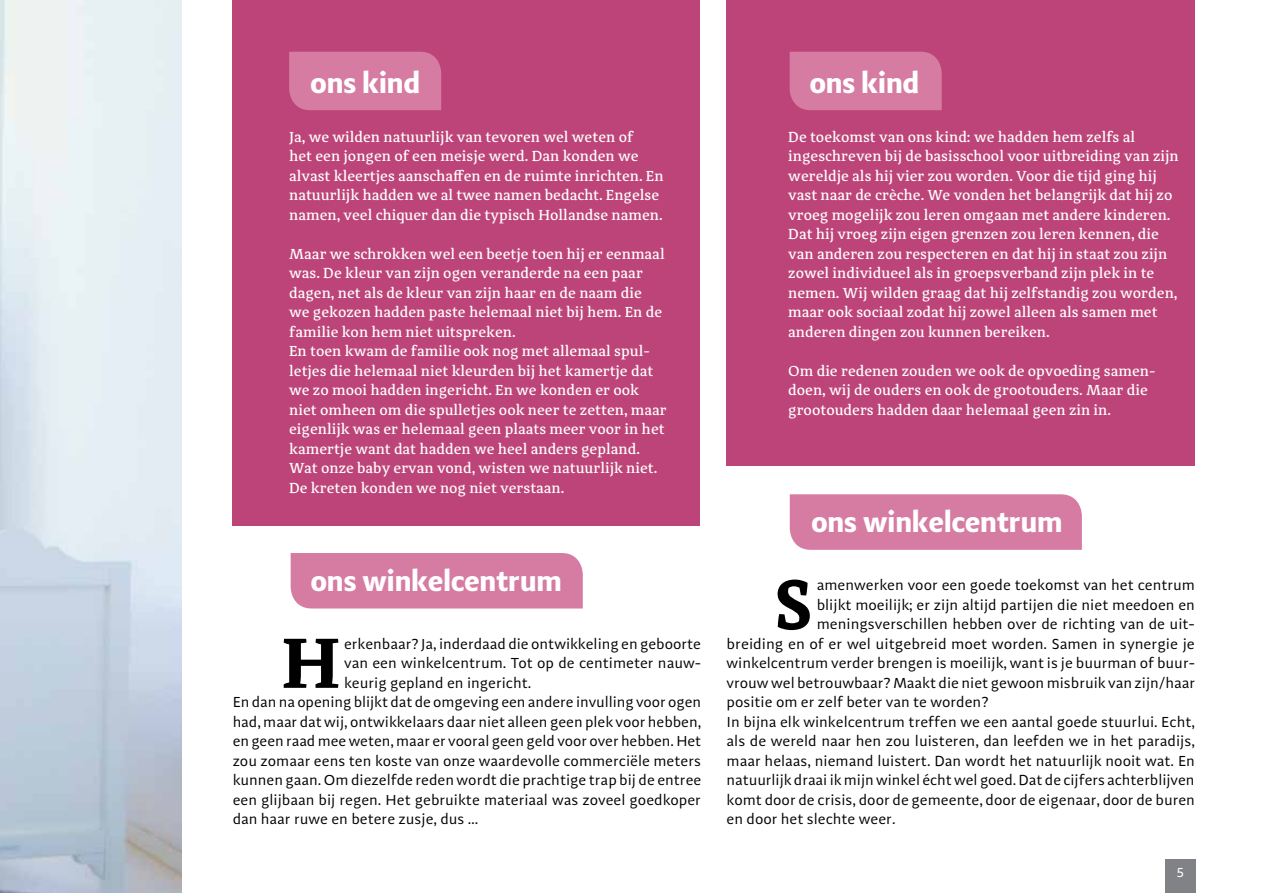
<style>
.page{position:relative;width:1263px;height:893px;background:#fff}
.page>*{position:absolute;margin:0;border:0;box-sizing:border-box;transform-origin:0 0}
.t1{font:700 73.2px "Adagio Serif";color:#000}
.t2{font:700 30px "Adagio Sans";letter-spacing:-.01em;color:#fff}
.t3{font:500 15px/19.5px "Adagio Serif";color:#fff}
.t4{font:15px "Adagio Sans";color:#000}
.t5{font:13.5px "Adagio Sans";color:#fff}
</style>
<div class="page">
<div style="left:233px;top:0;width:466px;height:525px;background:#bd4478"></div>
<div style="left:726px;top:0;width:469px;height:466px;background:#bd4478"></div>
<div style="left:289px;top:52px;width:152px;height:58px;background:#d67ca3"></div>
<div style="left:790px;top:52px;width:152px;height:58px;background:#d67ca3"></div>
<div style="left:291px;top:553px;width:292px;height:55px;background:#d67ca3"></div>
<div style="left:790px;top:494px;width:292px;height:56px;background:#d67ca3"></div>
<div style="left:1165px;top:860px;width:31px;height:33px;background:#808285"></div>
<h2 class="t2" style="left:310px;top:63px;width:111px">ons kind</h2>
<h2 class="t2" style="left:809px;top:63px;width:111px">ons kind</h2>
<p class="t3" style="left:289px;top:127px;width:376px">Ja, we wilden natuurlijk van tevoren wel weten of<br>het een jongen of een meisje werd. Dan konden we alvast kleertjes aanschaffen en de ruimte inrichten. En natuurlijk hadden we al twee namen bedacht. Engelse namen, veel chiquer dan die typisch Hollandse namen.</p>
<p class="t3" style="left:289px;top:244px;width:379px">Maar we schrokken wel een beetje toen hij er eenmaal was. De kleur van zijn ogen veranderde na een paar dagen, net als de kleur van zijn haar en de naam die<br>we gekozen hadden paste helemaal niet bij hem. En de familie kon hem niet uitspreken.<br>En toen kwam de familie ook nog met allemaal spul&shy;letjes die helemaal niet kleurden bij het kamertje dat we zo mooi hadden ingericht. En we konden er ook niet omheen om die spulletjes ook neer te zetten, maar eigenlijk was er helemaal geen plaats meer voor in het kamertje want dat hadden we heel anders gepland.<br>Wat onze baby ervan vond, wisten we natuurlijk niet.<br>De kreten konden we nog niet verstaan.</p>
<h2 class="t2" style="left:310px;top:561px;width:253px">ons winkelcentrum</h2>
<h1 class="t1" style="left:282px;top:615px;width:60px">H</h1>
<p class="t4" style="left:344px;top:634px;width:358px">erkenbaar? Ja, inderdaad die ontwikkeling en geboorte</p>
<p class="t4" style="left:344px;top:654px;width:358px">van een winkelcentrum. Tot op de centimeter nauw-</p>
<p class="t4" style="left:344px;top:673px;width:189px">keurig gepland en ingericht.</p>
<p class="t4" style="left:233px;top:693px;width:470px">En dan na opening blijkt dat de omgeving een andere invulling voor ogen</p>
<p class="t4" style="left:233px;top:712px;width:470px">had, maar dat wij, ontwikkelaars daar niet alleen geen plek voor hebben,</p>
<p class="t4" style="left:233px;top:732px;width:470px">en geen raad mee weten, maar er vooral geen geld voor over hebben. Het</p>
<p class="t4" style="left:233px;top:751px;width:470px">zou zomaar eens ten koste van onze waardevolle commerciële meters</p>
<p class="t4" style="left:233px;top:771px;width:470px">kunnen gaan. Om diezelfde reden wordt die prachtige trap bij de entree</p>
<p class="t4" style="left:233px;top:790px;width:470px">een glijbaan bij regen. Het gebruikte materiaal was zoveel goedkoper</p>
<p class="t4" style="left:233px;top:810px;width:247px">dan haar ruwe en betere zusje, dus …</p>
<p class="t3" style="left:788px;top:127px;width:392px">De toekomst van ons kind: we hadden hem zelfs al ingeschreven bij de basisschool voor uitbreiding van zijn wereldje als hij vier zou worden. Voor die tijd ging hij vast naar de crèche. We vonden het belangrijk dat hij zo vroeg mogelijk zou leren omgaan met andere kinderen.<br>Dat hij vroeg zijn eigen grenzen zou leren kennen, die van anderen zou respecteren en dat hij in staat zou zijn zowel individueel als in groepsverband zijn plek in te nemen. Wij wilden graag dat hij zelfstandig zou worden, maar ook sociaal zodat hij zowel alleen als samen met anderen dingen zou kunnen bereiken.</p>
<p class="t3" style="left:788px;top:361px;width:369px">Om die redenen zouden we ook de opvoeding samen&shy;doen, wij de ouders en ook de grootouders. Maar die grootouders hadden daar helemaal geen zin in.</p>
<h2 class="t2" style="left:811px;top:502px;width:253px">ons winkelcentrum</h2>
<h1 class="t1" style="left:774px;top:556px;width:40px">S</h1>
<p class="t4" style="left:817px;top:576px;width:380px">amenwerken voor een goede toekomst van het centrum</p>
<p class="t4" style="left:817px;top:595px;width:380px">blijkt moeilijk; er zijn altijd partijen die niet meedoen en</p>
<p class="t4" style="left:817px;top:615px;width:380px">meningsverschillen hebben over de richting van de uit-</p>
<p class="t4" style="left:726px;top:634px;width:470px">breiding en of er wel uitgebreid moet worden. Samen in synergie je</p>
<p class="t4" style="left:726px;top:654px;width:470px">winkelcentrum verder brengen is moeilijk, want is je buurman of buur-</p>
<p class="t4" style="left:726px;top:673px;width:470px">vrouw wel betrouwbaar? Maakt die niet gewoon misbruik van zijn/haar</p>
<p class="t4" style="left:726px;top:693px;width:264px">positie om er zelf beter van te worden?</p>
<p class="t4" style="left:726px;top:712px;width:470px">In bijna elk winkelcentrum treffen we een aantal goede stuurlui. Echt,</p>
<p class="t4" style="left:726px;top:732px;width:470px">als de wereld naar hen zou luisteren, dan leefden we in het paradijs,</p>
<p class="t4" style="left:726px;top:751px;width:470px">maar helaas, niemand luistert. Dan wordt het natuurlijk nooit wat. En</p>
<p class="t4" style="left:726px;top:771px;width:469px">natuurlijk draai ik mijn winkel écht wel goed. Dat de cijfers achterblijven</p>
<p class="t4" style="left:726px;top:790px;width:470px">komt door de crisis, door de gemeente, door de eigenaar, door de buren</p>
<p class="t4" style="left:726px;top:810px;width:170px">en door het slechte weer.</p>
<p class="t5" style="left:1176px;top:864px;width:9px">5</p>
</div>
